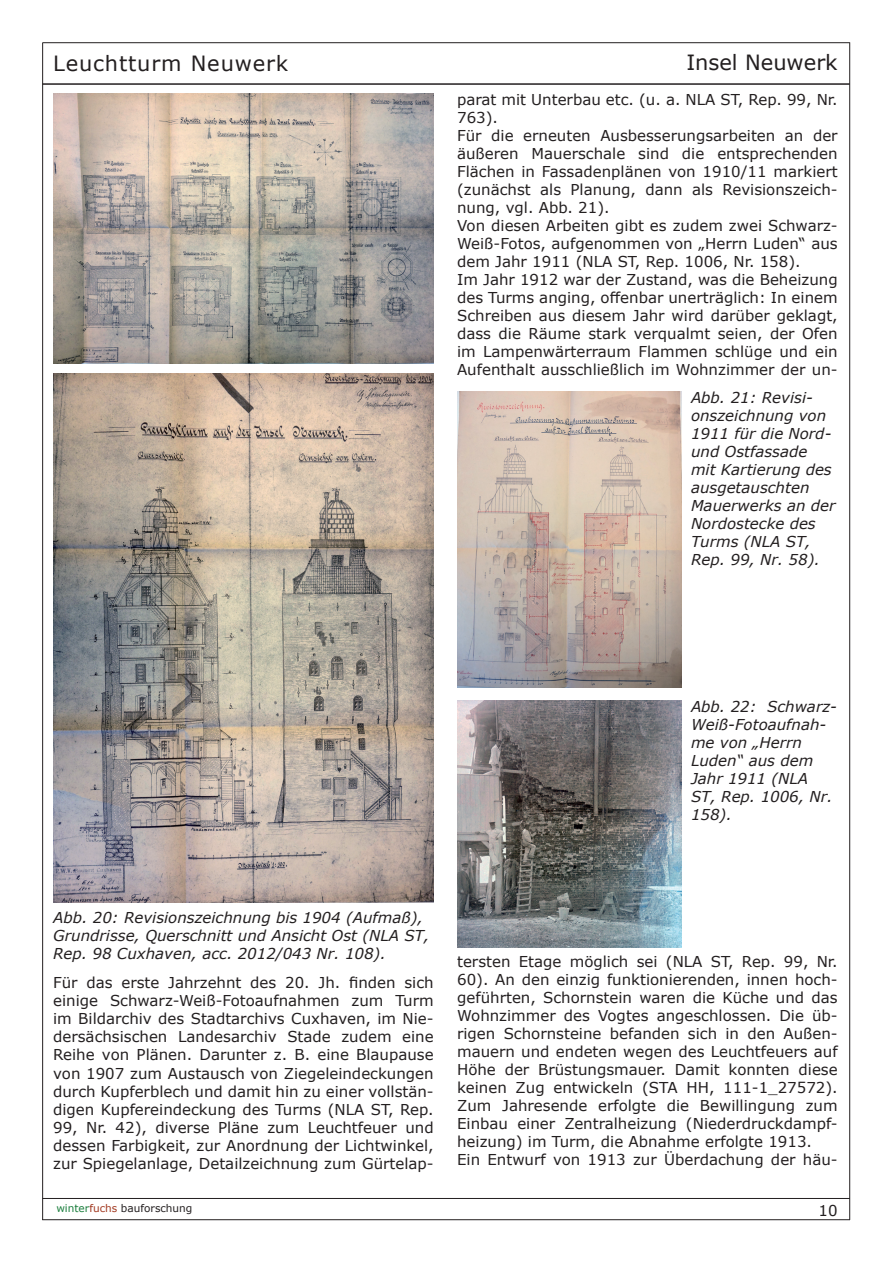
<style>
.page{position:relative;width:893px;height:1263px;background:#fff}
.page>*{position:absolute;margin:0;border:0;box-sizing:border-box;transform-origin:0 0}
.t1{font:21px "Verdana";letter-spacing:.04em;color:#231f20}
.t2{font:21px "Verdana";color:#231f20}
.t3{font:15px/18px "Verdana";color:#231f20}
.t4{font:italic 15px/18px "Verdana";color:#231f20}
.t5{font:10.5px "Verdana";color:#231f20}
.s1{color:#1c7f3e}
.s2{color:#a23a22}
</style>
<div class="page">
<hr style="left:42px;top:42px;width:808px;height:1px;background:#231f20">
<hr style="left:42px;top:1219px;width:808px;height:1px;background:#231f20">
<hr style="left:849px;top:42px;width:1px;height:1178px;background:#231f20">
<hr style="left:42px;top:43px;width:1px;height:1177px;background:#231f20">
<hr style="left:42px;top:83px;width:808px;height:2px;background:#231f20">
<hr style="left:42px;top:1198px;width:808px;height:1px;background:#231f20">
<img style="left:53px;top:94px;width:381px;height:269px">
<img style="left:53px;top:373px;width:381px;height:530px">
<img style="left:457px;top:392px;width:224px;height:296px">
<img style="left:457px;top:700px;width:224px;height:247px">
<h1 class="t1" style="left:53px;top:49px;width:237px">Leuchtturm Neuwerk</h1>
<h1 class="t2" style="left:686px;top:48px;width:153px">Insel Neuwerk</h1>
<p class="t3" style="left:457px;top:90px;width:382px">parat mit Unterbau etc. (u. a. NLA ST, Rep. 99, Nr.<br>763).<br>Für die erneuten Ausbesserungsarbeiten an der äußeren Mauerschale sind die entsprechenden Flächen in Fassadenplänen von 1910/11 markiert (zunächst als Planung, dann als Revisionszeich&shy;nung, vgl. Abb. 21).<br>Von diesen Arbeiten gibt es zudem zwei Schwarz-Weiß-Fotos, aufgenommen von „Herrn Luden“ aus dem Jahr 1911 (NLA ST, Rep. 1006, Nr. 158).<br>Im Jahr 1912 war der Zustand, was die Beheizung des Turms anging, offenbar unerträglich: In einem Schreiben aus diesem Jahr wird darüber geklagt, dass die Räume stark verqualmt seien, der Ofen im Lampenwärterraum Flammen schlüge und ein Aufenthalt ausschließlich im Wohnzimmer der un-</p>
<p class="t4" style="left:691px;top:389px;width:146px">Abb. 21: Revisi&shy;onszeichnung von<br>1911 für die Nord&shy;und Ostfassade mit Kartierung des ausgetauschten<br>Mauerwerks an der<br>Nordostecke des<br>Turms (NLA ST,<br>Rep. 99, Nr. 58).</p>
<p class="t4" style="left:691px;top:697px;width:148px">Abb. 22: Schwarz-<br>Weiß-Fotoaufnah&shy;me von „Herrn<br>Luden“ aus dem<br>Jahr 1911 (NLA<br>ST, Rep. 1006, Nr.<br>158).</p>
<p class="t4" style="left:53px;top:908px;width:378px">Abb. 20: Revisionszeichnung bis 1904 (Aufmaß),<br>Grundrisse, Querschnitt und Ansicht Ost (NLA ST,<br>Rep. 98 Cuxhaven, acc. 2012/043 Nr. 108).</p>
<p class="t3" style="left:53px;top:974px;width:382px;text-align:justify">Für das erste Jahrzehnt des 20. Jh. finden sich einige Schwarz-Weiß-Fotoaufnahmen zum Turm im Bildarchiv des Stadtarchivs Cuxhaven, im Nie&shy;dersächsischen Landesarchiv Stade zudem eine Reihe von Plänen. Darunter z. B. eine Blaupause von 1907 zum Austausch von Ziegeleindeckungen durch Kupferblech und damit hin zu einer vollstän&shy;digen Kupfereindeckung des Turms (NLA ST, Rep.<br>99, Nr. 42), diverse Pläne zum Leuchtfeuer und dessen Farbigkeit, zur Anordnung der Lichtwinkel, zur Spiegelanlage, Detailzeichnung zum Gürtelap-</p>
<p class="t3" style="left:457px;top:952px;width:382px">tersten Etage möglich sei (NLA ST, Rep. 99, Nr.<br>60). An den einzig funktionierenden, innen hoch&shy;geführten, Schornstein waren die Küche und das Wohnzimmer des Vogtes angeschlossen. Die üb&shy;rigen Schornsteine befanden sich in den Außen&shy;mauern und endeten wegen des Leuchtfeuers auf Höhe der Brüstungsmauer. Damit konnten diese keinen Zug entwickeln (STA HH, 111-1_27572).<br>Zum Jahresende erfolgte die Bewillingung zum Einbau einer Zentralheizung (Niederdruckdampf&shy;heizung) im Turm, die Abnahme erfolgte 1913.<br>Ein Entwurf von 1913 zur Überdachung der häu-</p>
<p class="t5" style="left:56px;top:1201px;width:138px"><span class="s1">winter</span><span class="s2">fuchs</span> bauforschung</p>
<p class="t3" style="left:819px;top:1201px;width:21px">10</p>
</div>
